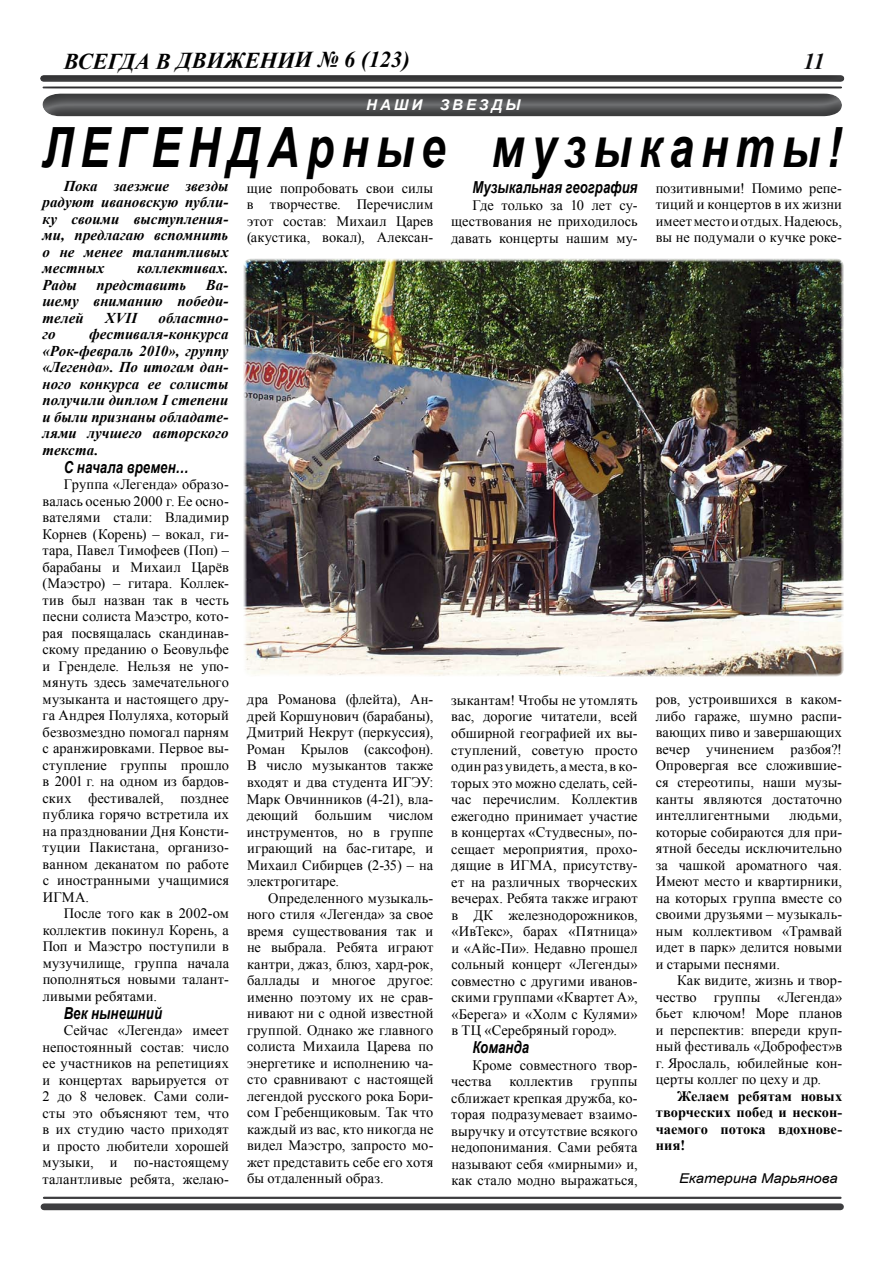
<style>
.page{position:relative;width:893px;height:1263px;background:#fff}
.page>*{position:absolute;margin:0;border:0;box-sizing:border-box;transform-origin:0 0}
.t1{font:italic 700 55.5px "Arial";letter-spacing:.165em;color:#000;scale:.8 1}
.t2{font:italic 700 22.5px "Times New Roman";color:#000}
.t3{font:italic 700 16.5px "Arial";letter-spacing:.005em;color:#000;scale:.8 1}
.t4{font:italic 700 16.5px "Arial";letter-spacing:.005em;color:#000;scale:.79 1}
.t5{font:italic 700 15px/16.5px "Times New Roman";color:#000;text-align:justify}
.t6{font:italic 700 14.85px "Arial";letter-spacing:.2em;color:#fff}
.t7{font:14.4px/16.5px "Times New Roman";letter-spacing:.01em;color:#000;text-align:justify}
.t8{font:700 14.4px/16.5px "Times New Roman";color:#000;text-align:justify}
.t9{font:italic 13.5px "Arial";letter-spacing:-.005em;color:#000;scale:1.1 1}
</style>
<div class="page">
<hr style="left:44px;top:1197px;width:796px;height:2px;background:#3e3e40">
<div style="left:44px;top:1203px;width:796px;height:7px;background:#3e3e40"></div>
<div style="left:25px;top:56px;width:834px;height:52px;background:#000;opacity:.5"></div>
<img style="left:243px;top:258px;width:601px;height:419px">
<div style="left:42px;top:92px;width:801px;height:27px;background:#000;opacity:.5"></div>
<svg style="left:804px;top:56px;width:19px;height:13px"></svg>
<h2 class="t2" style="left:64px;top:48px;width:347px;rotate:-1deg">ВСЕГДА В ДВИЖЕНИИ № 6 (123)</h2>
<p class="t6" style="left:366px;top:95px;width:156px">НАШИ ЗВЕЗДЫ</p>
<h1 class="t1" style="left:43px;top:111px;width:1001px">ЛЕГЕНДАрные музыканты!</h1>
<p class="t5" style="left:43px;top:177px;width:188px;text-indent:21px">Пока заезжие звезды радуют ивановскую публи&shy;ку своими выступления&shy;ми, предлагаю вспомнить о не менее талантливых местных</p>
<p class="t4" style="left:472px;top:177px;width:210px">Музыкальная география</p>
<p class="t7" style="left:451px;top:197px;width:188px;text-indent:21px">Где только за 10 лет су&shy;ществования не приходилось давать концерты нашим му-</p>
<p class="t7" style="left:247px;top:180px;width:188px">щие попробовать свои силы в творчестве. Перечислим этот состав: Михаил Царев (акустика, вокал), Алексан-</p>
<p class="t7" style="left:656px;top:180px;width:188px">позитивными! Помимо репе&shy;тиций и концертов в их жизни имеетместоиотдых.Надеюсь, вы не подумали о кучке роке-</p>
<p class="t5" style="left:137px;top:259px;width:93px">коллективах.</p>
<p class="t5" style="left:43px;top:276px;width:36px">Рады</p>
<p class="t5" style="left:97px;top:276px;width:91px">представить</p>
<p class="t5" style="left:43px;top:276px;width:188px;text-indent:163px">Ва&shy;шему вниманию победи&shy;телей</p>
<p class="t5" style="left:105px;top:309px;width:34px">XVII</p>
<p class="t5" style="left:159px;top:309px;width:71px">областно-</p>
<p class="t5" style="left:43px;top:325px;width:188px;text-indent:47px">фестиваля-конкурса «Рок‑февраль 2010», группу «Легенда». По итогам дан&shy;ного конкурса ее солисты получили диплом I степени и были признаны обладате&shy;лями лучшего авторского текста.</p>
<p class="t5" style="left:43px;top:325px;width:15px">го</p>
<p class="t3" style="left:64px;top:456px;width:157px">С начала времен…</p>
<p class="t7" style="left:43px;top:476px;width:188px;text-indent:21px">Группа «Легенда» образо&shy;валась осенью 2000 г. Ее осно&shy;вателями стали: Владимир Корнев (Корень) – вокал, ги&shy;тара, Павел Тимофеев (Поп) – барабаны и Михаил Царёв (Маэстро) – гитара. Коллек&shy;тив был назван так в честь песни солиста Маэстро, кото&shy;рая посвящалась скандинав&shy;скому преданию о Беовульфе и Гренделе. Нельзя не упо&shy;мянуть здесь замечательного музыканта и настоящего дру&shy;га Андрея Полуляха, который безвозмездно помогал парням с аранжировками. Первое вы&shy;ступление группы прошло в 2001 г. на одном из бардов&shy;ских фестивалей, позднее публика горячо встретила их на праздновании Дня Консти&shy;туции Пакистана, организо&shy;ванном деканатом по работе с иностранными учащимися ИГМА.</p>
<p class="t7" style="left:43px;top:905px;width:188px;text-indent:21px">После того как в 2002-ом коллектив покинул Корень, а Поп и Маэстро поступили в музучилище, группа начала пополняться новыми талант&shy;ливыми ребятами.</p>
<p class="t3" style="left:64px;top:1002px;width:124px">Век нынешний</p>
<p class="t7" style="left:43px;top:1022px;width:188px;text-indent:21px">Сейчас «Легенда» имеет непостоянный состав: число ее участников на репетициях и концертах варьируется от 2 до 8 человек. Сами соли&shy;сты это объясняют тем, что в их студию часто приходят и просто любители хорошей музыки, и по-настоящему талантливые ребята, желаю-</p>
<p class="t7" style="left:247px;top:691px;width:188px">дра Романова (флейта), Ан&shy;дрей Коршунович (барабаны), Дмитрий Некрут (перкуссия), Роман Крылов (саксофон).<br>В число музыкантов также входят и два студента ИГЭУ:<br>Марк Овчинников (4-21), вла&shy;деющий большим числом инструментов, но в группе играющий на бас-гитаре, и Михаил Сибирцев (2-35) – на электрогитаре.</p>
<p class="t7" style="left:247px;top:889px;width:188px;text-indent:21px">Определенного музыкаль&shy;ного стиля «Легенда» за свое время существования так и не выбрала. Ребята играют кантри, джаз, блюз, хард-рок, баллады и многое другое: именно поэтому их не срав&shy;нивают ни с одной известной группой. Однако же главного солиста Михаила Царева по энергетике и исполнению ча&shy;сто сравнивают с настоящей легендой русского рока Бори&shy;сом Гребенщиковым. Так что каждый из вас, кто никогда не видел Маэстро, запросто мо&shy;жет представить себе его хотя бы отдаленный образ.</p>
<p class="t7" style="left:451px;top:692px;width:188px">зыкантам! Чтобы не утомлять вас, дорогие читатели, всей обширной географией их вы&shy;ступлений, советую просто один раз увидеть, аместа, в ко&shy;торых это можно сделать, сей&shy;час перечислим. Коллектив ежегодно принимает участие в концертах «Студвесны», по&shy;сещает мероприятия, прохо&shy;дящие в ИГМА, присутству&shy;ет на различных творческих вечерах. Ребята также играют в ДК железнодорожников, «ИвТекс», барах «Пятница» и «Айс-Пи». Недавно прошел сольный концерт «Легенды» совместно с другими иванов&shy;скими группами «Квартет А», «Берега» и «Холм с Кулями» в ТЦ «Серебряный город».</p>
<p class="t3" style="left:472px;top:1036px;width:72px">Команда</p>
<p class="t7" style="left:451px;top:1056px;width:188px;text-indent:21px">Кроме совместного твор&shy;чества коллектив группы сближает крепкая дружба, ко&shy;торая подразумевает взаимо&shy;выручку и отсутствие всякого недопонимания. Сами ребята называют себя «мирными» и, как стало модно выражаться,</p>
<p class="t7" style="left:656px;top:691px;width:188px">ров, устроившихся в каком&shy;либо гараже, шумно распи&shy;вающих пиво и завершающих вечер учинением разбоя?!<br>Опровергая все сложившие&shy;ся стереотипы, наши музы&shy;канты являются достаточно интеллигентными</p>
<p class="t7" style="left:656px;top:807px;width:188px;text-indent:134px">людьми, которые собираются для при&shy;ятной беседы исключительно за чашкой ароматного чая.<br>Имеют место и квартирники, на которых группа вместе со своими друзьями – музыкаль&shy;ным коллективом «Трамвай идет в парк» делится новыми и старыми песнями.</p>
<p class="t7" style="left:656px;top:972px;width:188px;text-indent:21px">Как видите, жизнь и твор&shy;чество группы «Легенда» бьет ключом! Море планов и перспектив: впереди круп&shy;ный фестиваль «Доброфест»в г. Ярослаль, юбилейные кон&shy;церты коллег по цеху и др.</p>
<p class="t8" style="left:656px;top:1087px;width:188px;text-indent:21px">Желаем ребятам новых творческих побед и нескон&shy;чаемого потока вдохнове&shy;ния!</p>
<p class="t9" style="left:679px;top:1169px;width:146px">Екатерина Марьянова</p>
</div>
